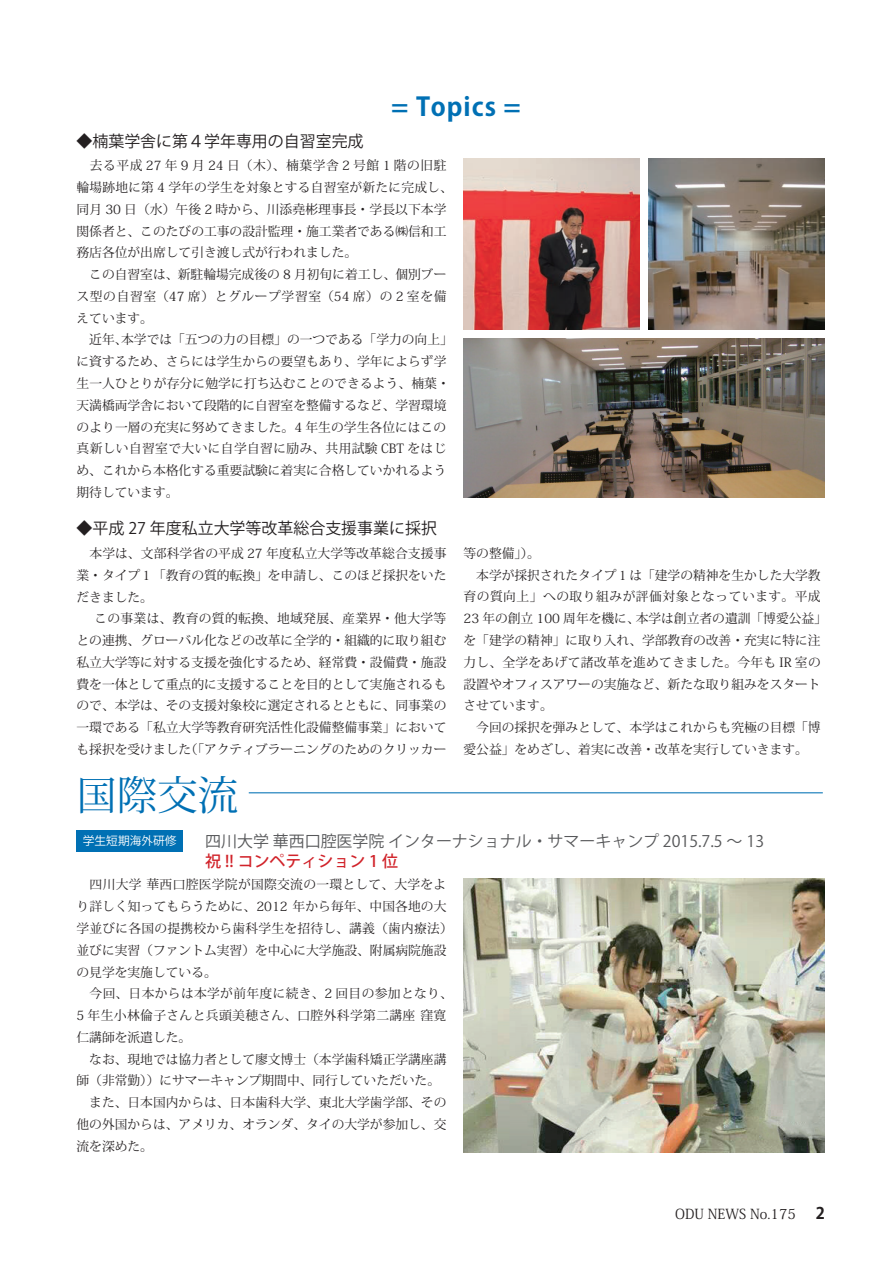
<style>
.page{position:relative;width:893px;height:1263px;background:#fff}
.page>*{position:absolute;margin:0;border:0;box-sizing:border-box;transform-origin:0 0}
.t1{font:40.35px "Koz Min Pr 6 N";color:#0070b4}
.t2{font:700 25.5px "Koz Go Pr 6 N";letter-spacing:.04em;color:#0070b4}
.t3{font:15.9px "Koz Go Pr 6 N";color:#231f20}
.t4{font:15.9px "Koz Go Pr 6 N";color:#57585a}
.t5{font:500 15.9px "Koz Go Pr 6 N";color:#d1232a}
.t6{font:13.8px "Koz Min Pr 6 N";color:#231f20}
.t7{font:12.75px/21.8px "Koz Min Pr 6 N";color:#231f20}
.t8{font:12.75px "Koz Min Pr 6 N";letter-spacing:.025em;color:#231f20}
.t9{font:11.7px "Koz Go Pr 6 N";color:#fff}
.s1{font-family:"Koz Go Pr 6 N";font-weight:700;font-size:15.9px}
</style>
<div class="page">
<div style="left:77px;top:830px;width:106px;height:21px;background:#0070b4"></div>
<img style="left:463px;top:878px;width:362px;height:274px">
<hr style="left:249px;top:792px;width:574px;height:1px;background:#0070b4">
<img style="left:648px;top:159px;width:177px;height:171px">
<img style="left:463px;top:339px;width:362px;height:158px">
<img style="left:463px;top:159px;width:177px;height:171px">
<p class="t3" style="left:77px;top:132px;width:289px">◆楠葉学舎に第４学年専用の自習室完成</p>
<h2 class="t2" style="left:391px;top:92px;width:131px">= Topics =</h2>
<p class="t7" style="left:77px;top:155px;width:378px">　去る平成 27 年 9 月 24 日（木）、楠葉学舎 2 号館 1 階の旧駐輪場跡地に第 4 学年の学生を対象とする自習室が新たに完成し、同月 30 日（水）午後 2 時から、川添堯彬理事長・学長以下本学関係者と、このたびの工事の設計監理・施工業者である㈱信和工務店各位が出席して引き渡し式が行われました。<br>　この自習室は、新駐輪場完成後の 8 月初旬に着工し、個別ブース型の自習室（47 席）とグループ学習室（54 席）の 2 室を備えています。<br>　近年、本学では「五つの力の目標」の一つである「学力の向上」に資するため、さらには学生からの要望もあり、学年によらず学生一人ひとりが存分に勉学に打ち込むことのできるよう、楠葉・天満橋両学舎において段階的に自習室を整備するなど、学習環境のより一層の充実に努めてきました。4 年生の学生各位にはこの真新しい自習室で大いに自学自習に励み、共用試験 CBT をはじめ、これから本格化する重要試験に着実に合格していかれるよう期待しています。</p>
<p class="t3" style="left:77px;top:520px;width:362px">◆平成 27 年度私立大学等改革総合支援事業に採択</p>
<p class="t7" style="left:77px;top:543px;width:371px">　本学は、文部科学省の平成 27 年度私立大学等改革総合支援事</p>
<p class="t7" style="left:77px;top:564px;width:371px">業・タイプ１「教育の質的転換」を申請し、このほど採択をいた</p>
<p class="t7" style="left:77px;top:586px;width:78px">だきました。</p>
<p class="t8" style="left:81px;top:611px;width:367px">　この事業は、教育の質的転換、地域発展、産業界・他大学等</p>
<p class="t7" style="left:77px;top:630px;width:371px">との連携、グローバル化などの改革に全学的・組織的に取り組む</p>
<p class="t7" style="left:77px;top:652px;width:371px">私立大学等に対する支援を強化するため、経常費・設備費・施設</p>
<p class="t7" style="left:77px;top:673px;width:371px">費を一体として重点的に支援することを目的として実施されるも</p>
<p class="t7" style="left:77px;top:695px;width:371px">ので、本学は、その支援対象校に選定されるとともに、同事業の</p>
<p class="t7" style="left:77px;top:717px;width:371px">一環である「私立大学等教育研究活性化設備整備事業」において</p>
<p class="t7" style="left:77px;top:739px;width:371px">も採択を受けました（「アクティブラーニングのためのクリッカー</p>
<h1 class="t1" style="left:77px;top:772px;width:163px">国際交流</h1>
<p class="t7" style="left:463px;top:543px;width:365px">等の整備」）。<br>　本学が採択されたタイプ１は「建学の精神を生かした大学教育の質向上」への取り組みが評価対象となっています。平成<br>23 年の創立 100 周年を機に、本学は創立者の遺訓「博愛公益」を「建学の精神」に取り入れ、学部教育の改善・充実に特に注力し、全学をあげて諸改革を進めてきました。今年も IR 室の設置やオフィスアワーの実施など、新たな取り組みをスタートさせています。<br>　今回の採択を弾みとして、本学はこれからも究極の目標「博愛公益」をめざし、着実に改善・改革を実行していきます。</p>
<p class="t4" style="left:205px;top:832px;width:560px">四川大学 華西口腔医学院 インターナショナル・サマーキャンプ 2015.7.5 ～ 13</p>
<p class="t5" style="left:205px;top:852px;width:194px">祝 !! コンペティション 1 位</p>
<p class="t9" style="left:83px;top:834px;width:95px">学生短期海外研修</p>
<p class="t7" style="left:77px;top:874px;width:378px">　四川大学 華西口腔医学院が国際交流の一環として、大学をより詳しく知ってもらうために、2012 年から毎年、中国各地の大学並びに各国の提携校から歯科学生を招待し、講義（歯内療法）並びに実習（ファントム実習）を中心に大学施設、附属病院施設の見学を実施している。<br>　今回、日本からは本学が前年度に続き、2 回目の参加となり、<br>5 年生小林倫子さんと兵頭美穂さん、口腔外科学第二講座 窪寛仁講師を派遣した。<br>　なお、現地では協力者として廖文博士（本学歯科矯正学講座講師（非常勤））にサマーキャンプ期間中、同行していただいた。　また、日本国内からは、日本歯科大学、東北大学歯学部、その他の外国からは、アメリカ、オランダ、タイの大学が参加し、交流を深めた。</p>
<p class="t6" style="left:675px;top:1206px;width:151px">ODU NEWS No.175 <span class="s1">2</span></p>
</div>
